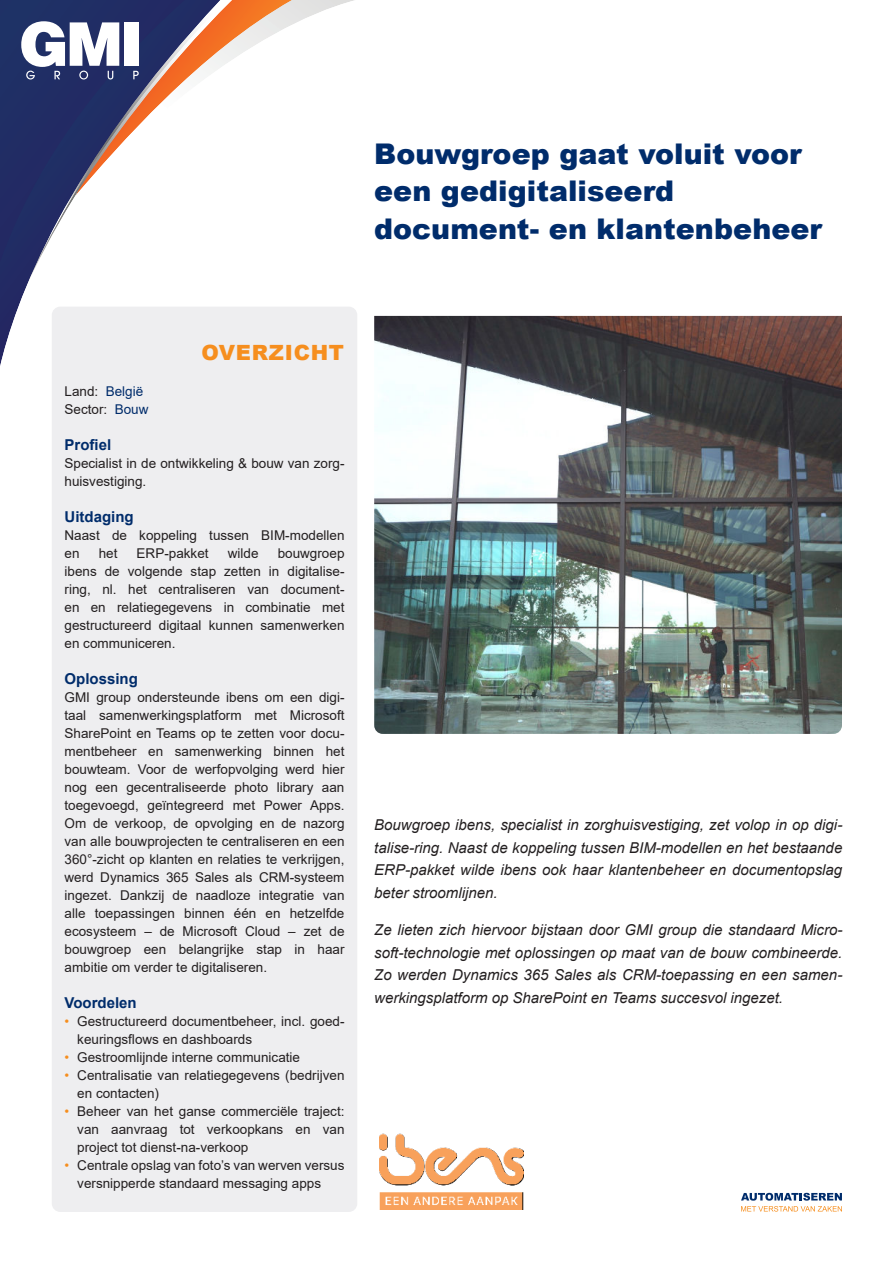
<style>
.page{position:relative;width:893px;height:1263px;background:#fff}
.page>*{position:absolute;margin:0;border:0;box-sizing:border-box;transform-origin:0 0}
.t1{font:900 28.5px/37.5px "Arial";color:#002c6b}
.t2{font:900 21px "Arial";letter-spacing:.035em;color:#f68e1e}
.t3{font:italic 15px/22.5px "Arial";color:#231f20;text-align:justify}
.t4{font:700 15px "Arial";color:#002c6b}
.t5{font:13.5px/18px "Arial";color:#231f20}
.s1{color:#002c6b}
.s2{color:#f68e1e}
</style>
<div class="page">
<div style="left:52px;top:307px;width:305px;height:905px;background:#eeeef0;border-radius:9px"></div>
<img style="left:374px;top:316px;width:468px;height:418px">
<svg style="left:741px;top:1193px;width:101px;height:7px"></svg>
<svg style="left:741px;top:1206px;width:101px;height:5px"></svg>
<img style="left:380px;top:1133px;width:144px;height:76px">
<svg style="left:292px;top:0;width:62px;height:25px"></svg>
<svg style="left:0;top:263px;width:58px;height:103px"></svg>
<svg style="left:0;top:0;width:75px;height:263px;background:#424d7b"></svg>
<svg style="left:21px;top:0;width:271px;height:196px"></svg>
<h1 class="t1" style="left:374px;top:138px;width:450px">Bouwgroep gaat voluit voor een gedigitaliseerd document- en klantenbeheer</h1>
<h2 class="t2" style="left:201px;top:345px;width:144px">OVERZICHT</h2>
<p class="t5" style="left:65px;top:384px;width:86px">Land: <span class="s1">België<br></span>Sector: <span class="s1">Bouw</span></p>
<p class="t4" style="left:65px;top:434px;width:48px">Profiel</p>
<p class="t5" style="left:65px;top:456px;width:281px">Specialist in de ontwikkeling &amp; bouw van zorg&shy;huisvestiging.</p>
<p class="t4" style="left:65px;top:511px;width:71px">Uitdaging</p>
<p class="t5" style="left:65px;top:528px;width:281px">Naast de koppeling tussen BIM-modellen en</p>
<p class="t5" style="left:65px;top:546px;width:281px;text-align:justify;text-indent:213px">bouwgroep ibens de volgende stap zetten in digitalise&shy;ring, nl. het centraliseren van document&shy;en en relatiegegevens in combinatie met gestructureerd digitaal kunnen samenwerken en communiceren.</p>
<p class="t4" style="left:65px;top:668px;width:75px">Oplossing</p>
<p class="t5" style="left:65px;top:690px;width:281px;text-align:justify">GMI group ondersteunde ibens om een digi&shy;taal samenwerkingsplatform met Microsoft SharePoint en Teams op te zetten voor docu&shy;mentbeheer en samenwerking binnen het bouwteam. Voor de werfopvolging werd hier nog een gecentraliseerde photo library aan toegevoegd, geïntegreerd met Power Apps.<br>Om de verkoop, de opvolging en de nazorg van alle bouwprojecten te centraliseren en een 360°-zicht op klanten en relaties te verkrijgen, werd Dynamics 365 Sales als CRM-systeem ingezet. Dankzij de naadloze integratie van alle toepassingen binnen één en hetzelfde ecosysteem – de Microsoft Cloud – zet de bouwgroep een belangrijke stap in haar ambitie om verder te digitaliseren.</p>
<p class="t4" style="left:65px;top:992px;width:74px">Voordelen</p>
<p class="t5" style="left:77px;top:1014px;width:269px;text-indent:-13px"><span class="s2">•</span> Gestructureerd documentbeheer, incl. goed&shy;keuringsflows en dashboards</p>
<p class="t5" style="left:65px;top:1050px;width:237px"><span class="s2">•</span> Gestroomlijnde interne communicatie</p>
<p class="t5" style="left:77px;top:1068px;width:269px;text-indent:-13px"><span class="s2">•</span> Centralisatie van relatiegegevens (bedrijven en contacten)</p>
<p class="t5" style="left:77px;top:1104px;width:269px;text-align:justify;text-indent:-13px"><span class="s2">•</span> Beheer van het ganse commerciële traject: van aanvraag tot verkoopkans en van project tot dienst-na-verkoop</p>
<p class="t5" style="left:77px;top:1158px;width:269px;text-indent:-13px"><span class="s2">•</span> Centrale opslag van foto’s van werven versus versnipperde standaard messaging apps</p>
<p class="t5" style="left:99px;top:546px;width:20px">het</p>
<p class="t5" style="left:137px;top:546px;width:74px">ERP-pakket</p>
<p class="t5" style="left:228px;top:546px;width:32px">wilde</p>
<p class="t3" style="left:374px;top:815px;width:470px">Bouwgroep ibens, specialist in zorghuisvestiging, zet volop in op digi&shy;talise-ring. Naast de koppeling tussen BIM-modellen en het bestaande ERP-pakket wilde ibens ook haar klantenbeheer en documentopslag beter stroomlijnen.</p>
<p class="t3" style="left:374px;top:920px;width:470px">Ze lieten zich hiervoor bijstaan door GMI group die standaard Micro&shy;soft-technologie met oplossingen op maat van de bouw combineerde.<br>Zo werden Dynamics 365 Sales als CRM-toepassing en een samen&shy;werkingsplatform op SharePoint en Teams succesvol ingezet.</p>
</div>
